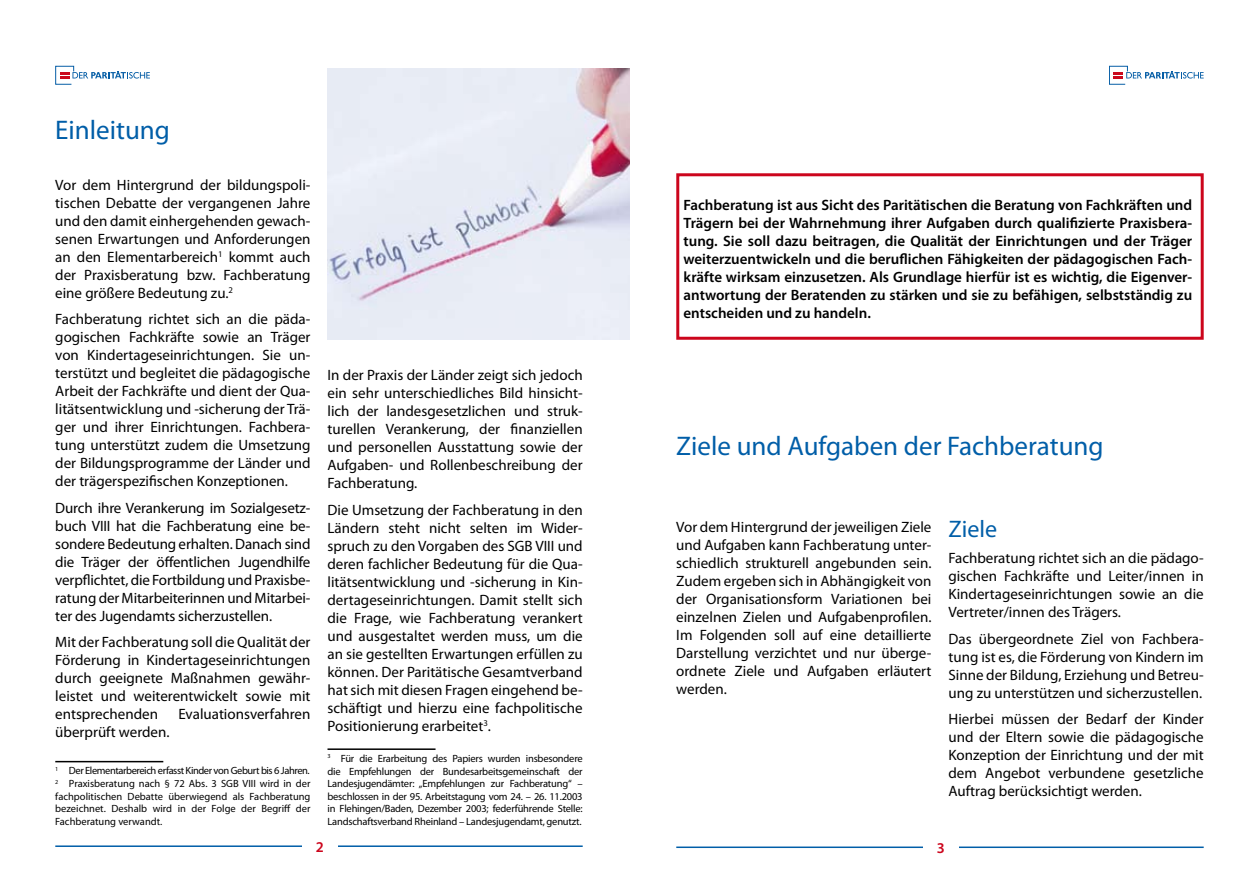
<style>
.page{position:relative;width:1259px;height:893px;background:#fff}
.page>*{position:absolute;margin:0;border:0;box-sizing:border-box;transform-origin:0 0}
.t1{font:27px "Myriad Pro";color:#005ea8}
.t2{font:24px "Myriad Pro";color:#005ea8}
.t3{font:15px/18px "Myriad Pro";color:#000;text-align:justify}
.t4{font:600 15px/18px "Myriad Pro";color:#000;text-align:justify}
.t5{font:600 15px "Myriad Pro";color:#cc051c}
.t6{font:10.5px/12.6px "Myriad Pro";letter-spacing:-.015em;color:#000;text-align:justify}
</style>
<div class="page">
<hr style="left:55px;top:845px;width:528px;height:2px;background:#005ea8">
<div style="left:302px;top:840px;width:36px;height:26px;background:#fff"></div>
<svg style="left:55px;top:66px;width:95px;height:19px"></svg>
<hr style="left:676px;top:846px;width:527px;height:2px;background:#005ea8">
<div style="left:923px;top:841px;width:35px;height:26px;background:#fff"></div>
<svg style="left:1109px;top:66px;width:94px;height:19px"></svg>
<hr style="left:55px;top:761px;width:108px;height:1px;background:#000">
<hr style="left:327px;top:748px;width:108px;height:2px;background:#000">
<div style="left:676px;top:173px;width:527px;height:167px;border:3px solid #cc051c"></div>
<img style="left:327px;top:68px;width:302px;height:271px">
<h1 class="t1" style="left:55px;top:114px;width:116px">Einleitung</h1>
<p class="t3" style="left:55px;top:176px;width:257px">Vor dem Hintergrund der bildungspoli&shy;tischen Debatte der vergangenen Jahre und den damit einhergehenden gewach&shy;senen Erwartungen und Anforderungen an den Elementarbereich<sup>1</sup> kommt auch der Praxisberatung bzw. Fachberatung eine größere Bedeutung zu.<sup>2</sup></p>
<p class="t3" style="left:55px;top:310px;width:257px">Fachberatung richtet sich an die päda&shy;gogischen Fachkräfte sowie an Träger von Kindertageseinrichtungen. Sie un&shy;terstützt und begleitet die pädagogische Arbeit der Fachkräfte und dient der Qua&shy;litätsentwicklung und -sicherung der Trä&shy;ger und ihrer Einrichtungen. Fachbera&shy;tung unterstützt zudem die Umsetzung der Bildungsprogramme der Länder und der trägerspezifischen Konzeptionen.</p>
<p class="t3" style="left:55px;top:499px;width:257px">Durch ihre Verankerung im Sozialgesetz&shy;buch VIII hat die Fachberatung eine be&shy;sondere Bedeutung erhalten. Danach sind die Träger der öffentlichen Jugendhilfe verpflichtet, die Fortbildung und Praxisbe&shy;ratung der Mitarbeiterinnen und Mitarbei&shy;ter des Jugendamts sicherzustellen.</p>
<p class="t3" style="left:55px;top:633px;width:257px">Mit der Fachberatung soll die Qualität der Förderung in Kindertageseinrichtungen durch geeignete Maßnahmen gewähr&shy;leistet und weiterentwickelt sowie mit entsprechenden</p>
<p class="t3" style="left:178px;top:705px;width:134px">Evaluationsverfahren</p>
<p class="t3" style="left:55px;top:723px;width:116px">überprüft werden.</p>
<p class="t6" style="left:55px;top:764px;width:257px"><sup>1</sup> Der Elementarbereich erfasst Kinder von Geburt bis 6 Jahren.<br><sup>2</sup> Praxisberatung nach § 72 Abs. 3 SGB VIII wird in der fachpolitischen Debatte überwiegend als Fachberatung bezeichnet. Deshalb wird in der Folge der Begriff der Fachberatung verwandt.</p>
<p class="t3" style="left:327px;top:366px;width:257px">In der Praxis der Länder zeigt sich jedoch ein sehr unterschiedliches Bild hinsicht&shy;lich der landesgesetzlichen und struk&shy;turellen Verankerung, der finanziellen und personellen Ausstattung sowie der Aufgaben- und Rollenbeschreibung der Fachberatung.</p>
<p class="t3" style="left:327px;top:500px;width:257px">Die Umsetzung der Fachberatung in den Ländern steht nicht selten im Wider&shy;spruch zu den Vorgaben des SGB VIII und deren fachlicher Bedeutung für die Qua&shy;litätsentwicklung und -sicherung in Kin&shy;dertageseinrichtungen. Damit stellt sich die Frage, wie Fachberatung verankert und ausgestaltet werden muss, um die an sie gestellten Erwartungen erfüllen zu können. Der Paritätische Gesamtverband hat sich mit diesen Fragen eingehend be&shy;schäftigt und hierzu eine fachpolitische Positionierung erarbeitet<sup>3</sup>.</p>
<p class="t6" style="left:327px;top:752px;width:257px"><sup>3</sup> Für die Erarbeitung des Papiers wurden insbesondere die Empfehlungen der Bundesarbeitsgemeinschaft der Landesjugendämter: „Empfehlungen zur Fachberatung“ – beschlossen in der 95. Arbeitstagung vom 24. – 26. 11.2003 in Flehingen/Baden, Dezember 2003; federführende Stelle:<br>Landschaftsverband Rheinland – Landesjugendamt, genutzt.</p>
<p class="t4" style="left:683px;top:195px;width:510px">Fachberatung ist aus Sicht des Paritätischen die Beratung von Fachkräften und Trägern bei der Wahrnehmung ihrer Aufgaben durch qualifizierte Praxisbera&shy;tung. Sie soll dazu beitragen, die Qualität der Einrichtungen und der Träger weiterzuentwickeln und die beruflichen Fähigkeiten der pädagogischen Fach&shy;kräfte wirksam einzusetzen. Als Grundlage hierfür ist es wichtig, die Eigenver&shy;antwortung der Beratenden zu stärken und sie zu befähigen, selbstständig zu entscheiden und zu handeln.</p>
<h1 class="t1" style="left:676px;top:429px;width:429px">Ziele und Aufgaben der Fachberatung</h1>
<p class="t3" style="left:676px;top:518px;width:257px">Vor dem Hintergrund der jeweiligen Ziele und Aufgaben kann Fachberatung unter&shy;schiedlich strukturell angebunden sein.<br>Zudem ergeben sich in Abhängigkeit von der Organisationsform Variationen bei einzelnen Zielen und Aufgabenprofilen.<br>Im Folgenden soll auf eine detaillierte Darstellung verzichtet und nur überge&shy;ordnete Ziele und Aufgaben erläutert werden.</p>
<h2 class="t2" style="left:948px;top:514px;width:50px">Ziele</h2>
<p class="t3" style="left:948px;top:549px;width:257px">Fachberatung richtet sich an die pädago&shy;gischen Fachkräfte und Leiter/innen in Kindertageseinrichtungen sowie an die Vertreter/innen des Trägers.</p>
<p class="t3" style="left:948px;top:629px;width:257px">Das übergeordnete Ziel von Fachbera&shy;tung ist es, die Förderung von Kindern im Sinne der Bildung, Erziehung und Betreu&shy;ung zu unterstützen und sicherzustellen.</p>
<p class="t3" style="left:948px;top:710px;width:257px">Hierbei müssen der Bedarf der Kinder und der Eltern sowie die pädagogische Konzeption der Einrichtung und der mit dem Angebot verbundene gesetzliche Auftrag berücksichtigt werden.</p>
<p class="t5" style="left:316px;top:837px;width:10px">2</p>
<p class="t5" style="left:937px;top:838px;width:10px">3</p>
</div>
